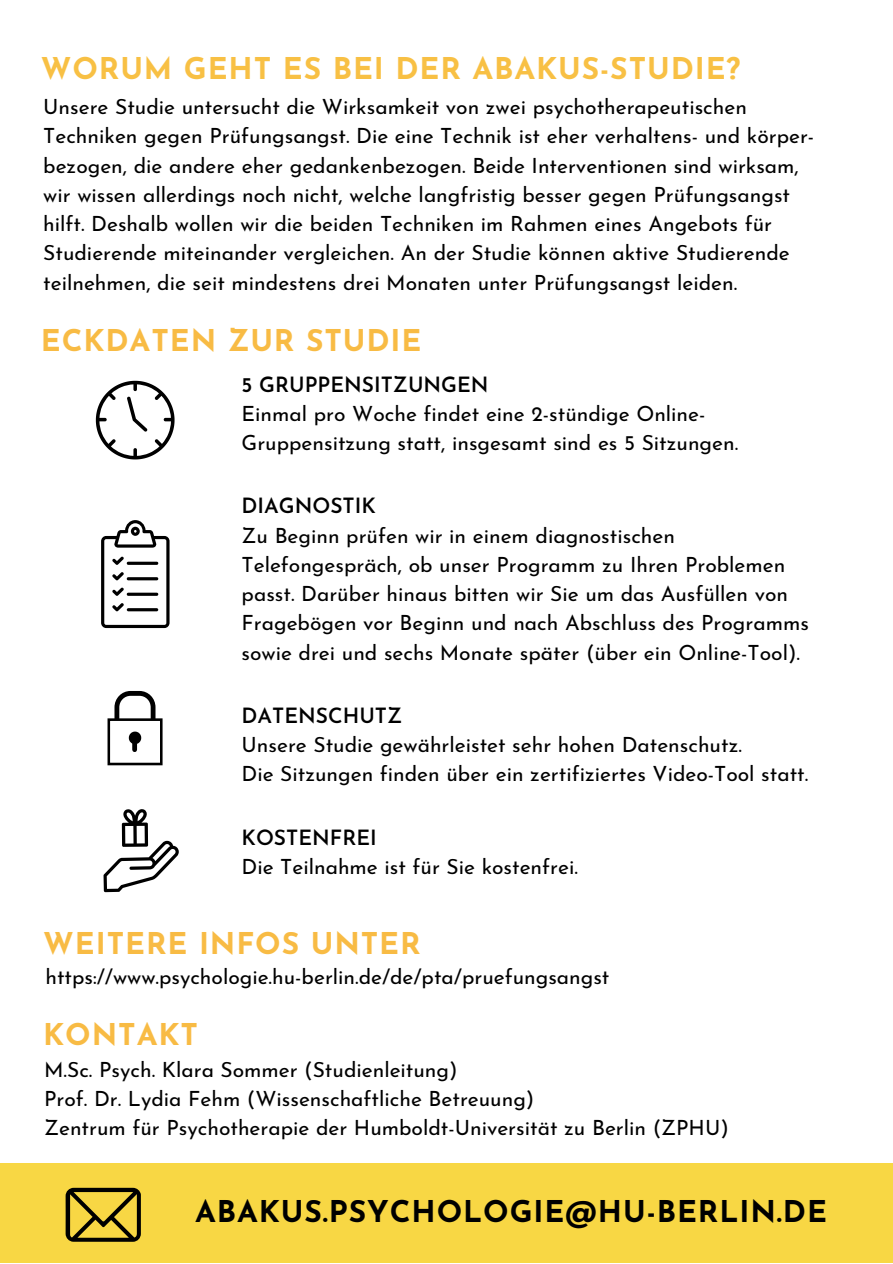
<style>
.page{position:relative;width:893px;height:1264px;background:#fff}
.page>*{position:absolute;margin:0;border:0;box-sizing:border-box;transform-origin:0 0}
.t1{font:700 30px "Josefin Sans";letter-spacing:.03em;color:#f8bb44}
.t2{font:700 30px "Josefin Sans";letter-spacing:.03em;color:#f8c044}
.t3{font:700 30px "Josefin Sans";letter-spacing:.03em;color:#000}
.t4{font:21px/29.2px "Josefin Sans";color:#000}
.t5{font:600 21px "Josefin Sans";color:#000}
</style>
<div class="page">
<div style="left:0;top:1163px;width:892px;height:99px;background:#f8d744"></div>
<svg style="left:66px;top:1187px;width:75px;height:54px"></svg>
<div style="left:107px;top:718px;width:55px;height:47px;border:3px solid #000"></div>
<svg style="left:112px;top:691px;width:46px;height:57px"></svg>
<div style="left:132px;top:740px;width:5px;height:9px;background:#000"></div>
<svg style="left:101px;top:520px;width:68px;height:108px"></svg>
<svg style="left:96px;top:381px;width:78px;height:78px"></svg>
<svg style="left:103px;top:809px;width:76px;height:83px"></svg>
<h1 class="t2" style="left:41px;top:56px;width:701px">WORUM GEHT ES BEI DER ABAKUS-STUDIE?</h1>
<p class="t4" style="left:43px;top:94px;width:772px">Unsere Studie untersucht die Wirksamkeit von zwei psychotherapeutischen Techniken gegen Prüfungsangst. Die eine Technik ist eher verhaltens- und körper&shy;bezogen, die andere eher gedankenbezogen. Beide Interventionen sind wirksam, wir wissen allerdings noch nicht, welche langfristig besser gegen Prüfungsangst hilft. Deshalb wollen wir die beiden Techniken im Rahmen eines Angebots für Studierende miteinander vergleichen. An der Studie können aktive Studierende teilnehmen, die seit mindestens drei Monaten unter Prüfungsangst leiden.</p>
<h1 class="t1" style="left:41px;top:328px;width:382px">ECKDATEN ZUR STUDIE</h1>
<p class="t5" style="left:241px;top:376px;width:248px">5 GRUPPENSITZUNGEN</p>
<p class="t4" style="left:241px;top:401px;width:498px">Einmal pro Woche findet eine 2-stündige Online-<br>Gruppensitzung statt, insgesamt sind es 5 Sitzungen.</p>
<p class="t5" style="left:241px;top:497px;width:136px">DIAGNOSTIK</p>
<p class="t4" style="left:241px;top:523px;width:568px">Zu Beginn prüfen wir in einem diagnostischen Telefongespräch, ob unser Programm zu Ihren Problemen passt. Darüber hinaus bitten wir Sie um das Ausfüllen von Fragebögen vor Beginn und nach Abschluss des Programms sowie drei und sechs Monate später (über ein Online-Tool).</p>
<p class="t5" style="left:241px;top:707px;width:162px">DATENSCHUTZ</p>
<p class="t4" style="left:241px;top:732px;width:568px">Unsere Studie gewährleistet sehr hohen Datenschutz.<br>Die Sitzungen finden über ein zertifiziertes Video-Tool statt.</p>
<p class="t5" style="left:241px;top:828px;width:137px">KOSTENFREI</p>
<p class="t4" style="left:241px;top:853px;width:338px">Die Teilnahme ist für Sie kostenfrei.</p>
<h1 class="t1" style="left:43px;top:931px;width:379px">WEITERE INFOS UNTER</h1>
<p class="t4" style="left:45px;top:963px;width:565px">https://www.psychologie.hu-berlin.de/de/pta/pruefungsangst</p>
<h1 class="t1" style="left:43px;top:1022px;width:156px">KONTAKT</h1>
<p class="t4" style="left:44px;top:1057px;width:686px">M.Sc. Psych. Klara Sommer (Studienleitung)<br>Prof. Dr. Lydia Fehm (Wissenschaftliche Betreuung)<br>Zentrum für Psychotherapie der Humboldt-Universität zu Berlin (ZPHU)</p>
<h1 class="t3" style="left:195px;top:1199px;width:633px">ABAKUS.PSYCHOLOGIE@HU-BERLIN.DE</h1>
</div>
